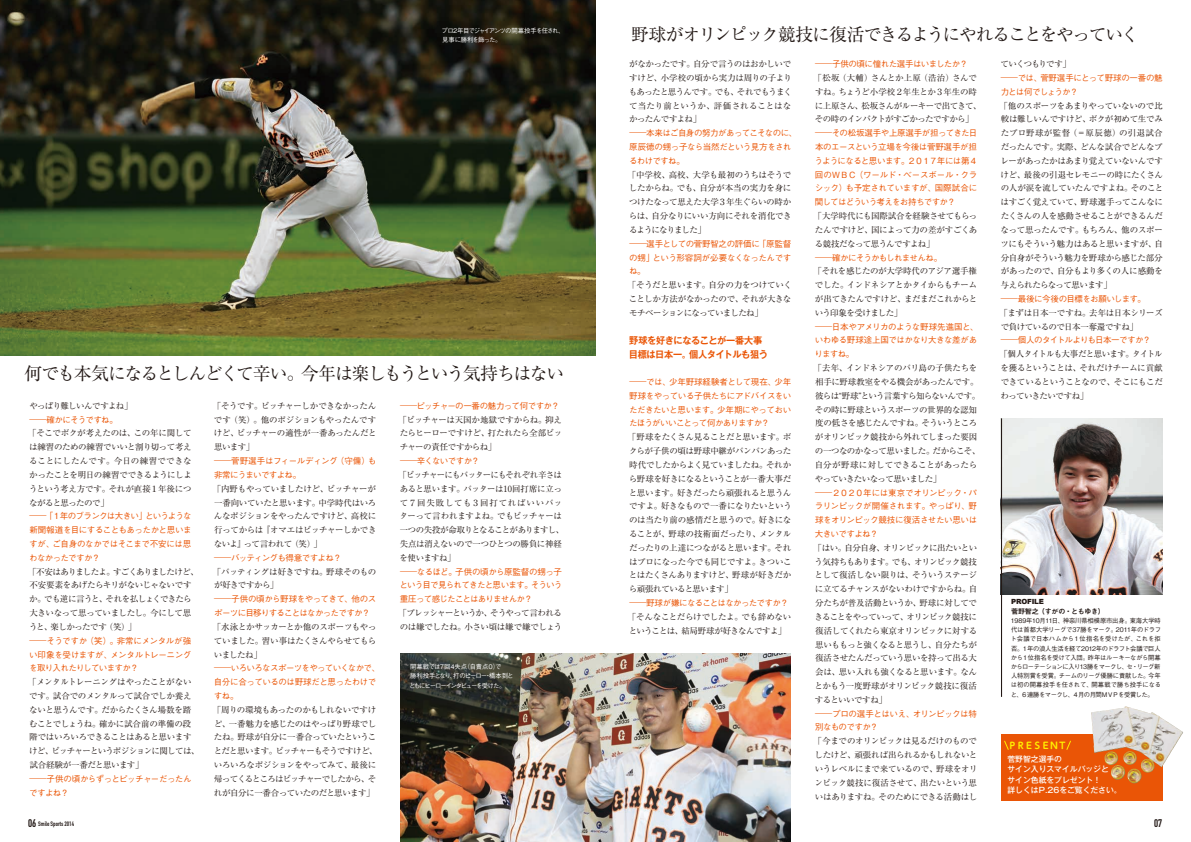
<style>
.page{position:relative;width:1191px;height:842px;background:#fff}
.page>*{position:absolute;margin:0;border:0;box-sizing:border-box;transform-origin:0 0}
.t1{font:17.7px "Ryumin Pr 5";letter-spacing:-.08em;color:#231916}
.t2{font:11px "DIN Engschrift";color:#231916}
.t3{font:700 9.6px/13.8px "Gothic MB101 Pr 5 De";letter-spacing:-.04em;color:#ea5506;scale:.96 1}
.t4{font:700 9.2px "UD Shin M Go Pro De";letter-spacing:-.1em;color:#fff100}
.t5{font:8.5px/13.8px "Ryumin Pr 5";letter-spacing:-.05em;color:#231916;text-align:justify}
.t6{font:500 8.5px/13.8px "Gothic BBB Pr 5";letter-spacing:-.065em;color:#ea5506;scale:2 1}
.t7{font:500 8.5px/13.8px "Gothic BBB Pr 5";letter-spacing:-.045em;color:#ea5506;scale:2 1}
.t8{font:8.5px "Ryumin Pr 5";letter-spacing:-.08em;color:#231916}
.t9{font:8.5px "Ryumin Pr 5";letter-spacing:-.11em;color:#231916}
.t10{font:500 7.8px/10.6px "Gothic MB101 Pr 5";color:#fff}
.t11{font:7.1px "Midashi Go Pro MB31";letter-spacing:-.035em;color:#231916}
.t12{font:900 7.1px "Arial";letter-spacing:-.025em;color:#231916}
.t13{font:500 6.4px/9.2px "Gothic BBB Pr 5";letter-spacing:-.025em;color:#231916;text-align:justify}
.t14{font:500 6.4px/9.2px "Gothic BBB Pr 5";letter-spacing:-.145em;color:#fff}
.t15{font:6.4px "DIN Engschrift";color:#231916}
.s1{font-size:11px}
</style>
<div class="page">
<div style="left:1001px;top:734px;width:161px;height:66px;background:#ea5506"></div>
<svg style="left:1004px;top:740px;width:5px;height:10px"></svg>
<svg style="left:1066px;top:740px;width:5px;height:10px"></svg>
<img style="left:1002px;top:418px;width:160px;height:176px">
<img style="left:400px;top:653px;width:391px;height:189px">
<hr style="left:1001px;top:418px;width:1px;height:279px;background:#231916">
<img style="left:0;top:0;width:595px;height:356px">
<img style="left:1091px;top:706px;width:92px;height:77px">
<p class="t14" style="left:441px;top:25px;width:124px">プロ２年目でジャイアンツの開幕投手を任され、見事に勝利を飾った。</p>
<h1 class="t1" style="left:24px;top:360px;width:541px">何でも本気になるとしんどくて辛い。今年は楽しもうという気持ちはない</h1>
<p class="t8" style="left:29px;top:399px;width:105px">やっぱり難しいんですよね」</p>
<p class="t6" style="left:30px;top:412px;width:46px">―確かにそうですね。</p>
<p class="t5" style="left:28px;top:426px;width:165px">「そこでボクが考えたのは、この年に関しては練習のための練習でいいと割り切って考えることにしたんです。今日の練習でできなかったことを明日の練習でできるようにしようという考え方です。それが直接１年後につながると思ったので」</p>
<p class="t6" style="left:29px;top:508px;width:83px;text-align:justify">―「１年のブランクは大きい」というような新聞報道を目にすることもあったかと思いますが、ご自身のなかではそこまで不安には思わなかったですか？</p>
<p class="t5" style="left:28px;top:564px;width:172px;text-align:left">「不安はありましたよ。すごくありましたけど、不安要素をあげたらキリがないじゃないですか。でも逆に言うと、それを払しょくできたら大きいなって思っていましたし。今にして思うと、楽しかったです（笑）」</p>
<p class="t6" style="left:29px;top:633px;width:83px;text-align:justify">―そうですか（笑）。非常にメンタルが強い印象を受けますが、メンタルトレーニングを取り入れたりしていますか？</p>
<p class="t5" style="left:28px;top:674px;width:173px;text-align:left">「メンタルトレーニングはやったことがないです。試合でのメンタルって試合でしか養えないと思うんです。だからたくさん場数を踏むことでしょうね。確かに試合前の準備の段階ではいろいろできることはあると思いますけど、ピッチャーというポジションに関しては、試合経験が一番だと思います」</p>
<p class="t6" style="left:29px;top:771px;width:83px">―子供の頃からずっとピッチャーだったんですよね？</p>
<p class="t5" style="left:213px;top:398px;width:165px">「そうです。ピッチャーしかできなかったんです（笑）。他のポジションもやったんですけど、ピッチャーの適性が一番あったんだと思います」</p>
<p class="t6" style="left:214px;top:453px;width:83px">―菅野選手はフィールディング（守備）も非常にうまいですよね。</p>
<p class="t5" style="left:213px;top:481px;width:165px">「内野もやっていましたけど、ピッチャーが一番向いていたと思います。中学時代はいろんなポジションをやったんですけど、高校に行ってからは『オマエはピッチャーしかできないよ』って言われて（笑）」</p>
<p class="t6" style="left:214px;top:550px;width:65px">―バッティングも得意ですよね？</p>
<p class="t5" style="left:213px;top:564px;width:165px">「バッティングは好きですね。野球そのものが好きですから」</p>
<p class="t6" style="left:214px;top:591px;width:83px">―子供の頃から野球をやってきて、他のスポーツに目移りすることはなかったですか？</p>
<p class="t5" style="left:213px;top:619px;width:165px">「水泳とかサッカーとか他のスポーツもやっていました。習い事はたくさんやらせてもらいましたね」</p>
<p class="t6" style="left:214px;top:660px;width:85px">―いろいろなスポーツをやっていくなかで、自分に合っているのは野球だと思ったわけですね。</p>
<p class="t5" style="left:213px;top:702px;width:167px;text-align:left">「周りの環境もあったのかもしれないですけど、一番魅力を感じたのはやっぱり野球でしたね。野球が自分に一番合っていたということだと思います。ピッチャーもそうですけど、いろいろなポジションをやってみて、最後に帰ってくるところはピッチャーでしたから、それが自分に一番合っていたのだと思います」</p>
<p class="t6" style="left:400px;top:398px;width:81px">―ピッチャーの一番の魅力って何ですか？</p>
<p class="t5" style="left:398px;top:412px;width:165px">「ピッチャーは天国か地獄ですからね。抑えたらヒーローですけど、打たれたら全部ピッチャーの責任ですからね」</p>
<p class="t6" style="left:400px;top:453px;width:41px">―辛くないですか？</p>
<p class="t5" style="left:398px;top:467px;width:167px;text-align:left">「ピッチャーにもバッターにもそれぞれ辛さはあると思います。バッターは10回打席に立って７回失敗しても３回打てればいいバッターって言われますよね。でもピッチャーは一つの失投が命取りとなることがありますし、失点は消えないので一つひとつの勝負に神経を使いますね」</p>
<p class="t6" style="left:399px;top:564px;width:83px;text-align:justify">―なるほど。子供の頃から原監督の甥っ子という目で見られてきたと思います。そういう重圧って感じたことはありませんか？</p>
<p class="t5" style="left:398px;top:605px;width:165px">「プレッシャーというか、そうやって言われるのは嫌でしたね。小さい頃は嫌で嫌でしょう</p>
<p class="t14" style="left:409px;top:662px;width:106px">開幕戦では７回４失点（自責点０）で<br>勝利投手となり、打のヒーロー・橋本到とともにヒーローインタビューを受けた。</p>
<h1 class="t1" style="left:631px;top:20px;width:509px">野球がオリンピック競技に復活できるようにやれることをやっていく</h1>
<p class="t5" style="left:629px;top:56px;width:165px">がなかったです。自分で言うのはおかしいですけど、小学校の頃から実力は周りの子よりもあったと思うんです。でも、それでもうまくて当たり前というか、評価されることはなかったんですよね」</p>
<p class="t6" style="left:629px;top:125px;width:86px">―本来はご自身の努力があってこそなのに、原辰徳の甥っ子なら当然だという見方をされるわけですね。</p>
<p class="t5" style="left:628px;top:167px;width:165px">「中学校、高校、大学も最初のうちはそうでしたからね。でも、自分が本当の実力を身につけたなって思えた大学３年生ぐらいの時からは、自分なりにいい方向にそれを消化できるようになりました」</p>
<p class="t6" style="left:629px;top:236px;width:83px;text-align:justify">―選手としての菅野智之の評価に「原監督の甥」という形容詞が必要なくなったんですね。</p>
<p class="t5" style="left:628px;top:278px;width:166px">「そうだと思います。自分の力をつけていくことしか方法がなかったので、それが大きなモチベーションになっていましたね」</p>
<p class="t3" style="left:629px;top:333px;width:146px">野球を好きになることが一番大事目標は日本一。個人タイトルも狙う</p>
<p class="t6" style="left:629px;top:374px;width:83px;text-align:justify">―では、少年野球経験者として現在、少年野球をやっている子供たちにアドバイスをいただきたいと思います。少年期にやっておいたほうがいいことって何かありますか？</p>
<p class="t5" style="left:628px;top:430px;width:165px">「野球をたくさん見ることだと思います。ボクらが子供の頃は野球中継がバンバンあった時代でしたからよく見ていましたね。それから野球を好きになるということが一番大事だと思います。好きだったら頑張れると思うんですよ。好きなもので一番になりたいというのは当たり前の感情だと思うので。好きになることが、野球の技術面だったり、メンタルだったりの上達につながると思います。それはプロになった今でも同じですよ。きついことはたくさんありますけど、野球が好きだから頑張れていると思います」</p>
<p class="t6" style="left:629px;top:595px;width:81px">―野球が嫌になることはなかったですか？</p>
<p class="t5" style="left:628px;top:609px;width:165px">「そんなことだらけでしたよ。でも辞めないということは、結局野球が好きなんですよ」</p>
<p class="t6" style="left:815px;top:56px;width:78px">―子供の頃に憧れた選手はいましたか？</p>
<p class="t5" style="left:813px;top:70px;width:170px;text-align:left">「松坂（大輔）さんとか上原（浩治）さんですね。ちょうど小学校２年生とか３年生の時に上原さん、松坂さんがルーキーで出てきて、その時のインパクトがすごかったですから」</p>
<p class="t6" style="left:814px;top:125px;width:83px;text-align:justify">―その松坂選手や上原選手が担ってきた日本のエースという立場を今後は菅野選手が担うようになると思います。２０１７年には第４回のＷＢＣ（ワールド・ベースボール・クラシック）も予定されていますが、国際試合に関してはどういう考えをお持ちですか？</p>
<p class="t5" style="left:813px;top:208px;width:165px">「大学時代にも国際試合を経験させてもらったんですけど、国によって力の差がすごくある競技だなって思うんですよね」</p>
<p class="t6" style="left:815px;top:250px;width:65px">―確かにそうかもしれませんね。</p>
<p class="t5" style="left:813px;top:264px;width:165px">「それを感じたのが大学時代のアジア選手権でした。インドネシアとかタイからもチームが出てきたんですけど、まだまだこれからという印象を受けました」</p>
<p class="t6" style="left:814px;top:319px;width:84px">―日本やアメリカのような野球先進国と、いわゆる野球途上国ではかなり大きな差がありますね。</p>
<p class="t5" style="left:813px;top:360px;width:168px;text-align:left">「去年、インドネシアのバリ島の子供たちを相手に野球教室をやる機会があったんです。彼らは“野球”という言葉すら知らないんです。その時に野球というスポーツの世界的な認知度の低さを感じたんですね。そういうところがオリンピック競技から外れてしまった要因の一つなのかなって思いました。だからこそ、自分が野球に対してできることがあったらやっていきたいなって思いました」</p>
<p class="t6" style="left:814px;top:485px;width:83px;text-align:justify">―２０２０年には東京でオリンピック・パラリンピックが開催されます。やっぱり、野球をオリンピック競技に復活させたい思いは大きいですよね？</p>
<p class="t5" style="left:813px;top:540px;width:165px">「はい。自分自身、オリンピックに出たいという気持ちもあります。でも、オリンピック競技として復活しない限りは、そういうステージに立てるチャンスがないわけですからね。自分たちが普及活動というか、野球に対してできることをやっていって、オリンピック競技に復活してくれたら東京オリンピックに対する思いももっと強くなると思うし、自分たちが復活させたんだっていう思いを持って出る大会は、思い入れも強くなると思います。なんとかもう一度野球がオリンピック競技に復活するといいですね」</p>
<p class="t6" style="left:815px;top:706px;width:82px">―プロの選手とはいえ、オリンピックは特別なものですか？</p>
<p class="t5" style="left:813px;top:734px;width:165px">「今までのオリンピックは見るだけのものでしたけど、頑張れば出られるかもしれないというレベルにまで来ているので、野球をオリンピック競技に復活させて、出たいという思いはありますね。そのためにできる活動はし</p>
<p class="t9" style="left:1000px;top:57px;width:72px">ていくつもりです」</p>
<p class="t7" style="left:1000px;top:70px;width:83px">―では、菅野選手にとって野球の一番の魅力とは何でしょうか？</p>
<p class="t5" style="left:999px;top:98px;width:165px">「他のスポーツをあまりやっていないので比較は難しいんですけど、ボクが初めて生でみたプロ野球が監督（＝原辰徳）の引退試合だったんです。実際、どんな試合でどんなプレーがあったかはあまり覚えていないんですけど、最後の引退セレモニーの時にたくさんの人が涙を流していたんですよね。そのことはすごく覚えていて、野球選手ってこんなにたくさんの人を感動させることができるんだなって思ったんです。もちろん、他のスポーツにもそういう魅力はあると思いますが、自分自身がそういう魅力を野球から感じた部分があったので、自分もより多くの人に感動を与えられたらなって思います」</p>
<p class="t6" style="left:1001px;top:291px;width:74px">―最後に今後の目標をお願いします。</p>
<p class="t5" style="left:999px;top:305px;width:165px">「まずは日本一ですね。去年は日本シリーズで負けているので日本一奪還ですね」</p>
<p class="t6" style="left:1001px;top:333px;width:77px">―個人のタイトルよりも日本一ですか？</p>
<p class="t5" style="left:999px;top:347px;width:165px">「個人タイトルも大事だと思います。タイトルを獲るということは、それだけチームに貢献できているということなので、そこにもこだわっていきたいですね」</p>
<p class="t12" style="left:1011px;top:596px;width:34px">PROFILE</p>
<p class="t11" style="left:1011px;top:605px;width:95px">菅野智之（すがの・ともゆき）</p>
<p class="t13" style="left:1010px;top:615px;width:152px">1989年10月11日、神奈川県相模原市出身。東海大学時代は首都大学リーグで37勝をマーク。2011年のドラフト会議で日本ハムから１位指名を受けたが、これを拒否。１年の浪人生活を経て2012年のドラフト会議で巨人から１位指名を受けて入団。昨年はルーキーながら開幕からローテーションに入り13勝をマークし、セ・リーグ新人特別賞を受賞。チームのリーグ優勝に貢献した。今年は初の開幕投手を任されて、開幕戦で勝ち投手になると、６連勝をマークし、４月の月間ＭＶＰを受賞した。</p>
<p class="t4" style="left:1008px;top:738px;width:60px">ＰＲＥＳＥＮＴ</p>
<p class="t10" style="left:1007px;top:753px;width:116px">菅野智之選手の<br>サイン入りスマイルバッジと<br>サイン色紙をプレゼント！<br>詳しくはP.26をご覧ください。</p>
<p class="t15" style="left:28px;top:820px;width:47px"><span class="s1">06</span> Smile Sports 2014</p>
<p class="t2" style="left:1154px;top:817px;width:10px">07</p>
</div>
